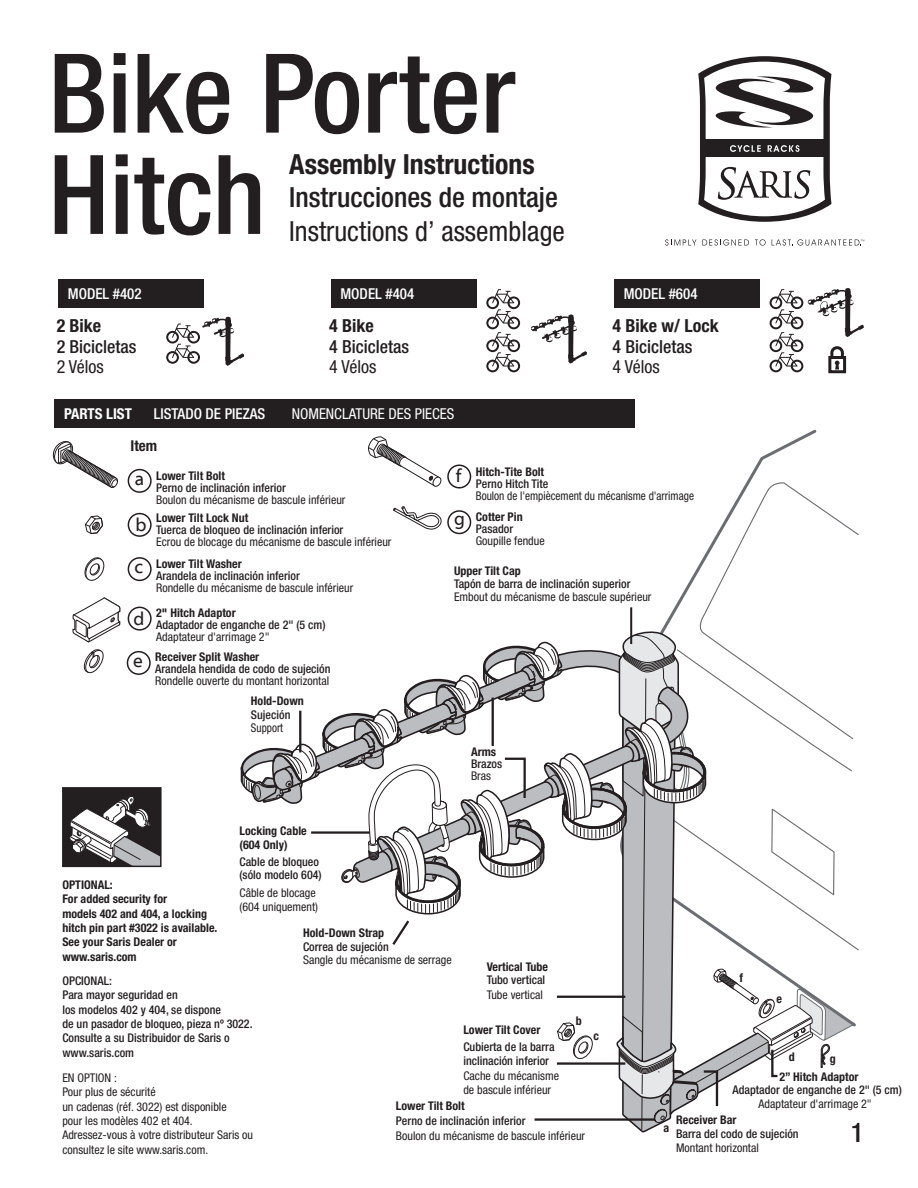
<style>
.page{position:relative;width:918px;height:1188px;background:#fff}
.page>*{position:absolute;margin:0;border:0;box-sizing:border-box;transform-origin:0 0}
.t1{font:500 condensed 110.25px/101.2px "Helvetica Neue LT Std";color:#231f20}
.t2{font:condensed 27.75px "Helvetica Neue LT Std";color:#231f20}
.t3{font:500 condensed 27.75px "Helvetica Neue LT Std";color:#231f20}
.t4{font:700 condensed 27.75px "Helvetica Neue LT Std";color:#231f20}
.t5{font:500 condensed 27px "Helvetica Neue LT Std";color:#231f20}
.t6{font:18.75px "Myriad Web Pro";color:#231f20}
.t7{font:500 condensed 18px "Helvetica Neue LT Std";color:#231f20}
.t8{font:700 condensed 18px "Helvetica Neue LT Std";color:#231f20}
.t9{font:condensed 18px "Helvetica Neue LT Std";color:#231f20}
.t10{font:500 condensed 15px "Helvetica Neue LT Std";color:#fff}
.t11{font:condensed 15px "Helvetica Neue LT Std";color:#fff}
.t12{font:700 condensed 15px "Helvetica Neue LT Std";color:#fff}
.t13{font:700 condensed 15px "Helvetica Neue LT Std";color:#231f20}
.t14{font:condensed 12px/14.4px "Helvetica Neue LT Std";color:#231f20}
.t15{font:500 condensed 12px/14.4px "Helvetica Neue LT Std";color:#231f20}
.t16{font:700 condensed 12px/14.4px "Helvetica Neue LT Std";color:#231f20}
.t17{font:condensed 12px "Helvetica Neue LT Std";color:#231f20;scale:.94 1}
.t18{font:condensed 12px "Helvetica Neue LT Std";color:#231f20;scale:.93 1}
</style>
<div class="page">
<svg style="left:698px;top:56px;width:166px;height:190px"></svg>
<div style="left:55px;top:399px;width:580px;height:29px;background:#231f20"></div>
<div style="left:128px;top:469px;width:24px;height:24px;border:2px solid #231f20;border-radius:50%"></div>
<div style="left:128px;top:513px;width:24px;height:24px;border:2px solid #231f20;border-radius:50%"></div>
<div style="left:128px;top:557px;width:24px;height:24px;border:2px solid #231f20;border-radius:50%"></div>
<div style="left:128px;top:607px;width:24px;height:24px;border:2px solid #231f20;border-radius:50%"></div>
<div style="left:127px;top:651px;width:24px;height:24px;border:2px solid #231f20;border-radius:50%"></div>
<svg style="left:72px;top:597px;width:49px;height:77px"></svg>
<svg style="left:52px;top:441px;width:66px;height:47px"></svg>
<svg style="left:84px;top:557px;width:21px;height:24px"></svg>
<svg style="left:618px;top:233px;width:241px;height:203px"></svg>
<svg style="left:85px;top:515px;width:18px;height:19px"></svg>
<div style="left:63px;top:788px;width:98px;height:78px;background:#231f20"></div>
<svg style="left:70px;top:797px;width:89px;height:67px"></svg>
<div style="left:62px;top:787px;width:100px;height:80px;border:2px solid #231f20"></div>
<div style="left:614px;top:280px;width:146px;height:28px;background:#231f20"></div>
<div style="left:828px;top:356px;width:18px;height:17px;background:#231f20"></div>
<div style="left:58px;top:280px;width:146px;height:28px;background:#231f20"></div>
<svg style="left:486px;top:289px;width:34px;height:83px"></svg>
<div style="left:331px;top:280px;width:145px;height:28px;background:#231f20"></div>
<svg style="left:531px;top:314px;width:56px;height:50px"></svg>
<svg style="left:770px;top:288px;width:94px;height:84px"></svg>
<svg style="left:166px;top:317px;width:78px;height:49px"></svg>
<svg style="left:240px;top:436px;width:619px;height:697px"></svg>
<h1 class="t1" style="left:48px;top:42px;width:469px">Bike Porter<br>Hitch</h1>
<h2 class="t4" style="left:289px;top:147px;width:247px">Assembly Instructions</h2>
<h2 class="t3" style="left:289px;top:181px;width:270px">Instrucciones de montaje</h2>
<h2 class="t2" style="left:289px;top:215px;width:277px">Instructions d’ assemblage</h2>
<p class="t10" style="left:68px;top:285px;width:75px">MODEL #402</p>
<p class="t10" style="left:340px;top:285px;width:75px">MODEL #404</p>
<h3 class="t8" style="left:57px;top:315px;width:46px">2 Bike</h3>
<h3 class="t7" style="left:57px;top:335px;width:81px">2 Bicicletas</h3>
<h3 class="t9" style="left:57px;top:356px;width:49px">2 Vélos</h3>
<p class="t12" style="left:64px;top:404px;width:69px">PARTS LIST</p>
<p class="t13" style="left:131px;top:436px;width:28px">Item</p>
<p class="t10" style="left:154px;top:404px;width:113px">LISTADO DE PIEZAS</p>
<h3 class="t8" style="left:329px;top:315px;width:46px">4 Bike</h3>
<h3 class="t7" style="left:329px;top:335px;width:81px">4 Bicicletas</h3>
<h3 class="t9" style="left:329px;top:356px;width:49px">4 Vélos</h3>
<p class="t11" style="left:292px;top:405px;width:164px">NOMENCLATURE DES PIECES</p>
<p class="t10" style="left:624px;top:285px;width:75px">MODEL #604</p>
<h3 class="t8" style="left:613px;top:315px;width:108px">4 Bike w/ Lock</h3>
<h3 class="t7" style="left:613px;top:335px;width:81px">4 Bicicletas</h3>
<h3 class="t9" style="left:613px;top:356px;width:49px">4 Vélos</h3>
<h3 class="t6" style="left:135px;top:469px;width:11px">a</h3>
<h3 class="t6" style="left:135px;top:514px;width:13px">b</h3>
<h3 class="t6" style="left:134px;top:557px;width:10px">c</h3>
<h3 class="t6" style="left:134px;top:608px;width:12px">d</h3>
<h3 class="t6" style="left:133px;top:651px;width:11px">e</h3>
<p class="t16" style="left:476px;top:464px;width:70px">Hitch-Tite Bolt</p>
<h3 class="t6" style="left:456px;top:466px;width:7px">f</h3>
<h3 class="t6" style="left:454px;top:509px;width:12px">g</h3>
<p class="t16" style="left:156px;top:468px;width:70px">Lower Tilt Bolt</p>
<p class="t15" style="left:476px;top:476px;width:74px">Perno Hitch Tite</p>
<p class="t15" style="left:156px;top:480px;width:131px">Perno de inclinación inferior</p>
<p class="t17" style="left:476px;top:489px;width:234px">Boulon de l'empiècement du mécanisme d'arrimage</p>
<p class="t14" style="left:156px;top:492px;width:191px">Boulon du mécanisme de bascule inférieur</p>
<p class="t16" style="left:156px;top:510px;width:94px">Lower Tilt Lock Nut</p>
<p class="t16" style="left:476px;top:509px;width:48px">Cotter Pin</p>
<p class="t15" style="left:156px;top:522px;width:189px">Tuerca de bloqueo de inclinación inferior</p>
<p class="t15" style="left:476px;top:521px;width:39px">Pasador</p>
<p class="t14" style="left:156px;top:534px;width:237px">Ecrou de blocage du mécanisme de bascule inférieur</p>
<p class="t14" style="left:476px;top:533px;width:70px">Goupille fendue</p>
<p class="t16" style="left:156px;top:556px;width:87px">Lower Tilt Washer</p>
<p class="t15" style="left:156px;top:568px;width:145px">Arandela de inclinación inferior</p>
<p class="t14" style="left:156px;top:580px;width:199px">Rondelle du mécanisme de bascule inférieur</p>
<p class="t16" style="left:156px;top:606px;width:81px">2" Hitch Adaptor</p>
<p class="t15" style="left:156px;top:618px;width:171px">Adaptador de enganche de 2" (5 cm)</p>
<p class="t14" style="left:156px;top:630px;width:115px">Adaptateur d'arrimage 2"</p>
<p class="t16" style="left:155px;top:649px;width:105px">Receiver Split Washer</p>
<p class="t15" style="left:155px;top:661px;width:177px">Arandela hendida de codo de sujeción</p>
<p class="t14" style="left:155px;top:674px;width:175px">Rondelle ouverte du montant horizontal</p>
<p class="t16" style="left:251px;top:693px;width:54px">Hold-Down</p>
<p class="t15" style="left:251px;top:707px;width:41px">Sujeción</p>
<p class="t18" style="left:251px;top:721px;width:36px">Support</p>
<p class="t16" style="left:454px;top:563px;width:68px">Upper Tilt Cap</p>
<p class="t15" style="left:454px;top:576px;width:178px">Tapón de barra de inclinación superior</p>
<p class="t14" style="left:454px;top:590px;width:199px">Embout du mécanisme de bascule supérieur</p>
<p class="t16" style="left:471px;top:745px;width:27px">Arms</p>
<p class="t15" style="left:471px;top:757px;width:33px">Brazos</p>
<p class="t14" style="left:471px;top:769px;width:21px">Bras</p>
<p class="t16" style="left:240px;top:824px;width:69px;line-height:13.5px">Locking Cable (604 Only)</p>
<p class="t16" style="left:62px;top:877px;width:157px">OPTIONAL:<br>For added security for<br>models 402 and 404, a locking hitch pin part #3022 is available.<br>See your Saris Dealer or www.saris.com</p>
<p class="t15" style="left:240px;top:855px;width:84px;line-height:13.5px">Cable de bloqueo (sólo modelo 604)</p>
<p class="t14" style="left:240px;top:886px;width:80px;line-height:13.5px">Câble de blocage (604 uniquement)</p>
<p class="t16" style="left:303px;top:926px;width:83px">Hold-Down Strap</p>
<p class="t15" style="left:303px;top:939px;width:87px">Correa de sujeción</p>
<p class="t14" style="left:303px;top:952px;width:150px">Sangle du mécanisme de serrage</p>
<p class="t15" style="left:62px;top:973px;width:192px">OPCIONAL:<br>Para mayor seguridad en<br>los modelos 402 y 404, se dispone<br>de un pasador de bloqueo, pieza nº 3022.<br>Consulte a su Distribuidor de Saris o www.saris.com</p>
<p class="t16" style="left:487px;top:959px;width:63px">Vertical Tube</p>
<p class="t15" style="left:487px;top:973px;width:60px">Tubo vertical</p>
<p class="t14" style="left:487px;top:987px;width:58px">Tube vertical</p>
<p class="t16" style="left:463px;top:1022px;width:79px">Lower Tilt Cover</p>
<p class="t15" style="left:463px;top:1040px;width:93px;line-height:13.5px">Cubierta de la barra inclinación inferior</p>
<p class="t16" style="left:576px;top:1014px;width:7px">b</p>
<p class="t14" style="left:62px;top:1070px;width:192px">EN OPTION :<br>Pour plus de sécurité<br>un cadenas (réf. 3022) est disponible<br>pour les modèles 402 et 404.<br>Adressez-vous à votre distributeur Saris ou consultez le site www.saris.com.</p>
<p class="t14" style="left:463px;top:1069px;width:97px;line-height:13.5px">Cache du mécanisme de bascule inférieur</p>
<p class="t14" style="left:396px;top:1129px;width:191px">Boulon du mécanisme de bascule inférieur</p>
<p class="t16" style="left:396px;top:1098px;width:70px">Lower Tilt Bolt</p>
<p class="t15" style="left:396px;top:1114px;width:131px">Perno de inclinación inferior</p>
<p class="t16" style="left:593px;top:1028px;width:7px">c</p>
<p class="t16" style="left:739px;top:971px;width:5px">f</p>
<p class="t16" style="left:776px;top:991px;width:7px">e</p>
<p class="t16" style="left:663px;top:1121px;width:7px">a</p>
<p class="t16" style="left:789px;top:1049px;width:7px">d</p>
<p class="t16" style="left:830px;top:1051px;width:7px">g</p>
<p class="t16" style="left:779px;top:1070px;width:81px">2” Hitch Adaptor</p>
<p class="t15" style="left:733px;top:1082px;width:171px">Adaptador de enganche de 2" (5 cm)</p>
<p class="t14" style="left:758px;top:1096px;width:115px">Adaptateur d'arrimage 2"</p>
<p class="t16" style="left:676px;top:1112px;width:62px">Receiver Bar</p>
<p class="t15" style="left:676px;top:1126px;width:124px">Barra del codo de sujeción</p>
<p class="t14" style="left:676px;top:1141px;width:84px">Montant horizontal</p>
<h3 class="t5" style="left:851px;top:1117px;width:14px">1</h3>
</div>
